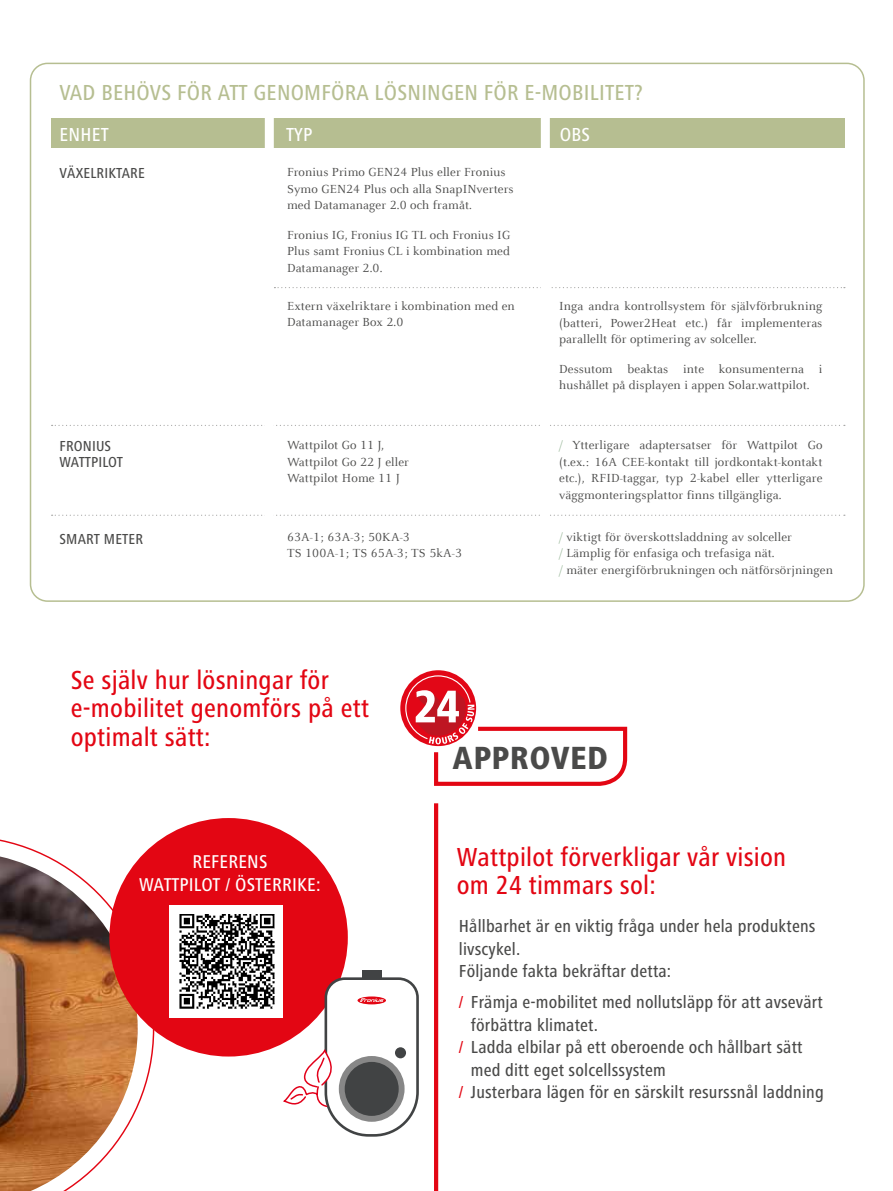
<style>
.page{position:relative;width:893px;height:1191px;background:#fff}
.page>*{position:absolute;margin:0;border:0;box-sizing:border-box;transform-origin:0 0}
.t1{font:800 condensed 33.15px "Frutiger Next LTW1 G";letter-spacing:.01em;color:#4a4a49}
.t2{font:500 condensed 27px/28.5px "Frutiger Next LTW1 G";letter-spacing:.01em;color:#e30613}
.t3{font:500 condensed 22.5px "Frutiger Next LTW1 G";letter-spacing:.01em;color:#b6be91}
.t4{font:500 condensed 19.5px "Frutiger Next LTW1 G";letter-spacing:.01em;color:#fff}
.t5{font:500 condensed 19.2px/23px "Frutiger Next LTW1 G";letter-spacing:.01em;color:#fff;text-align:center}
.t6{font:500 condensed 18px/22.5px "Frutiger Next LTW1 G";letter-spacing:.01em;color:#4a4a49}
.t7{font:500 condensed 15px/16.5px "Frutiger Next LTW1 G";letter-spacing:.01em;color:#4a4a49}
.t8{font:12.9px/16.5px "Celeste Offc Pro";letter-spacing:.01em;color:#4a4a49}
.s1{color:#91b291}
.s2{color:#e30613}
</style>
<div class="page">
<svg style="left:0;top:839px;width:154px;height:352px"></svg>
<div style="left:109px;top:818px;width:239px;height:238px;background:#e30613;border-radius:50%"></div>
<div style="left:362px;top:969px;width:19px;height:9px;background:#414344"></div>
<svg style="left:281px;top:976px;width:138px;height:161px"></svg>
<hr style="left:434px;top:803px;width:4px;height:388px;background:#e30613">
<div style="left:169px;top:905px;width:114px;height:113px;background:#fff"></div>
<img style="left:180px;top:914px;width:94px;height:95px">
<div style="left:51px;top:118px;width:793px;height:30px;background:#b6be91"></div>
<svg style="left:52px;top:425px;width:793px;height:1px"></svg>
<svg style="left:52px;top:514px;width:793px;height:2px"></svg>
<svg style="left:400px;top:670px;width:76px;height:76px"></svg>
<svg style="left:405px;top:675px;width:223px;height:111px"></svg>
<svg style="left:274px;top:287px;width:571px;height:1px"></svg>
<div style="left:265px;top:111px;width:9px;height:460px;background:#fff"></div>
<div style="left:541px;top:111px;width:9px;height:464px;background:#fff"></div>
<h3 class="t3" style="left:60px;top:79px;width:585px">VAD BEHÖVS FÖR ATT GENOMFÖRA LÖSNINGEN FÖR E-MOBILITET?</h3>
<h3 class="t4" style="left:60px;top:123px;width:51px">ENHET</h3>
<h3 class="t4" style="left:286px;top:123px;width:28px">TYP</h3>
<h3 class="t4" style="left:560px;top:123px;width:32px">OBS</h3>
<p class="t7" style="left:60px;top:164px;width:87px">VÄXELRIKTARE</p>
<p class="t8" style="left:287px;top:164px;width:228px">Fronius Primo GEN24 Plus eller Fronius<br>Symo GEN24 Plus och alla SnapINverters med Datamanager 2.0 och framåt.</p>
<p class="t8" style="left:287px;top:226px;width:225px;text-align:justify">Fronius IG, Fronius IG TL och Fronius IG Plus samt Fronius CL i kombination med Datamanager 2.0.</p>
<p class="t7" style="left:60px;top:437px;width:65px">FRONIUS<br>WATTPILOT</p>
<p class="t8" style="left:287px;top:297px;width:229px">Extern växelriktare i kombination med en<br>Datamanager Box 2.0</p>
<p class="t8" style="left:559px;top:298px;width:265px;text-align:justify">Inga andra kontrollsystem för självförbrukning (batteri, Power2Heat etc.) får implementeras parallellt för optimering av solceller.</p>
<p class="t8" style="left:559px;top:360px;width:265px">Dessutom beaktas inte konsumenterna i hushållet på displayen i appen Solar.wattpilot.</p>
<p class="t8" style="left:287px;top:437px;width:123px">Wattpilot Go 11 J,<br>Wattpilot Go 22 J eller<br>Wattpilot Home 11 J</p>
<p class="t8" style="left:559px;top:437px;width:265px;text-align:justify"><span class="s1">/</span> Ytterligare adaptersatser för Wattpilot Go (t.ex.: 16A CEE-kontakt till jordkontakt-kontakt etc.), RFID-taggar, typ 2-kabel eller ytterligare väggmonteringsplattor finns tillgängliga.</p>
<p class="t7" style="left:60px;top:530px;width:85px">SMART METER</p>
<p class="t8" style="left:287px;top:528px;width:177px">63A-1; 63A-3; 50KA-3<br>TS 100A-1; TS 65A-3; TS 5kA-3</p>
<p class="t8" style="left:559px;top:528px;width:275px"><span class="s1">/</span> viktigt för överskottsladdning av solceller<br><span class="s1">/</span> Lämplig för enfasiga och trefasiga nät.<br><span class="s1">/</span> mäter energiförbrukningen och nätförsörjningen</p>
<h2 class="t2" style="left:71px;top:665px;width:300px">Se själv hur lösningar för e-mobilitet genomförs på ett optimalt sätt:</h2>
<h3 class="t5" style="left:139px;top:850px;width:183px">REFERENS<br>WATTPILOT / ÖSTERRIKE:</h3>
<h1 class="t1" style="left:453px;top:739px;width:157px">APPROVED</h1>
<h2 class="t2" style="left:457px;top:842px;width:331px">Wattpilot förverkligar vår vision om 24 timmars sol:</h2>
<h3 class="t6" style="left:459px;top:915px;width:358px">Hållbarhet är en viktig fråga under hela produktens livscykel.<br>Följande fakta bekräftar detta:</h3>
<h3 class="t6" style="left:459px;top:991px;width:365px"><span class="s2">/</span> Främja e-mobilitet med nollutsläpp för att avsevärt</h3>
<h3 class="t6" style="left:471px;top:1013px;width:129px">förbättra klimatet.</h3>
<h3 class="t6" style="left:459px;top:1036px;width:345px"><span class="s2">/</span> Ladda elbilar på ett oberoende och hållbart sätt</h3>
<h3 class="t6" style="left:471px;top:1058px;width:196px">med ditt eget solcellssystem</h3>
<h3 class="t6" style="left:459px;top:1081px;width:366px"><span class="s2">/</span> Justerbara lägen för en särskilt resurssnål laddning</h3>
</div>
